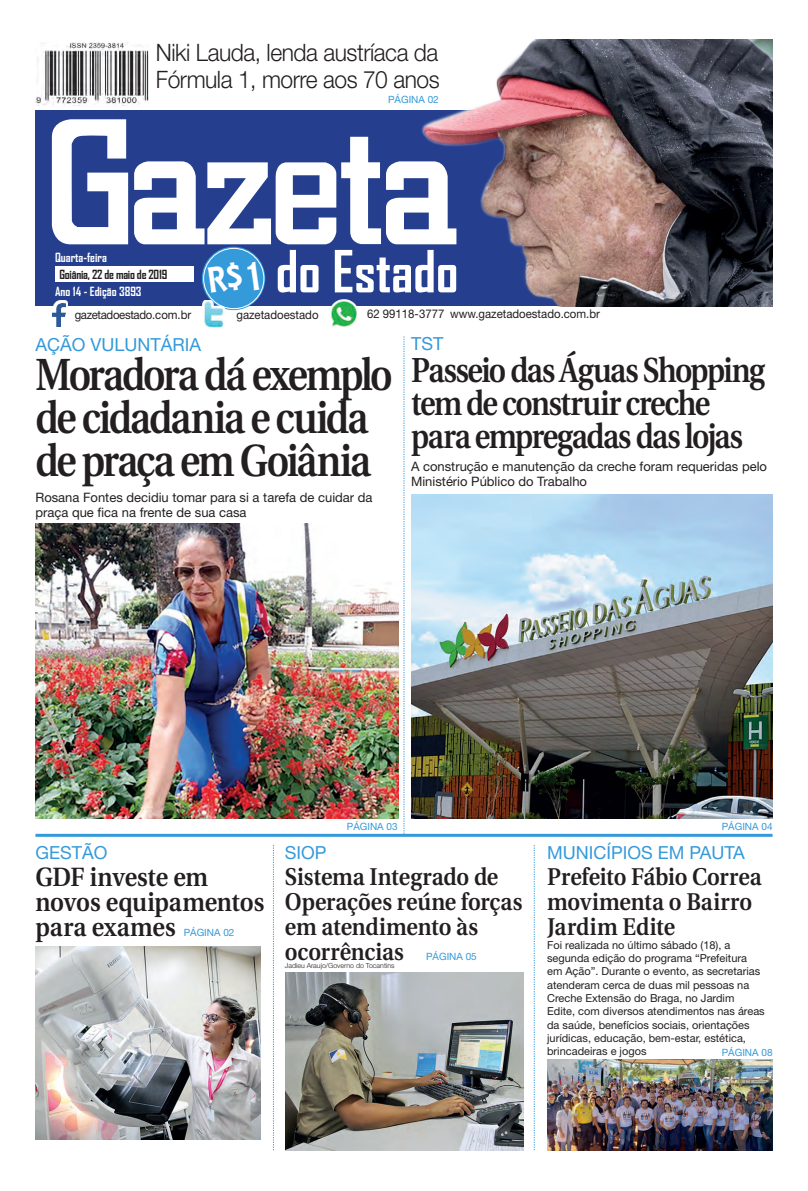
<style>
.page{position:relative;width:808px;height:1191px;background:#fff}
.page>*{position:absolute;margin:0;border:0;box-sizing:border-box;transform-origin:0 0}
.t1{font:700 55.6px "Agency FB";color:#fff}
.Manchete{font:600 44.9px/43px "Utopia";letter-spacing:-.05em;color:#231f20;scale:.86 1}
.Manchete-2{font:600 34.6px/33px "Utopia";letter-spacing:-.045em;color:#231f20;scale:.86 1}
.Manchete-3{font:600 26.4px/25px "Utopia";letter-spacing:-.01em;color:#231f20;scale:.91 1}
.Manchete-4{font:600 24.2px/25px "Utopia";letter-spacing:-.005em;color:#231f20;scale:.91 1}
.t2{font:300 24px/27px "Helvetica Neue";letter-spacing:-.02em;color:#231f20;scale:.95 1}
.Retranca{font:18px "Helvetica Neue";color:#349ada}
.Legenda{font:13px/15.3px "Helvetica Neue";color:#231f20}
.t3{font:700 12.1px "Agency FB";color:#fff}
.t4{font:700 12.1px "Agency FB";letter-spacing:-.02em;color:#231f20}
.t5{font:12px "Helvetica Neue";color:#231f20;scale:.95 1}
.t6{font:12px "Helvetica Neue";letter-spacing:-.03em;color:#231f20;scale:.95 1}
.Legenda-2{font:11px/13.3px "Helvetica Neue";color:#231f20}
.Retranca-2{font:10px "Helvetica Neue";color:#349ada}
.Crédito_Fotógrafo{font:300 7px "Helvetica Neue";color:#231f20}
</style>
<div class="page">
<div style="left:35px;top:110px;width:737px;height:196px;background:#253f8e"></div>
<svg style="left:52px;top:119px;width:76px;height:125px"></svg>
<svg style="left:134px;top:137px;width:228px;height:107px"></svg>
<div style="left:55px;top:266px;width:138px;height:15px;background:#fff"></div>
<svg style="left:202px;top:247px;width:63px;height:63px"></svg>
<div style="left:203px;top:248px;width:61px;height:61px;border:1px solid #fff;border-radius:50%"></div>
<svg style="left:55px;top:300px;width:13px;height:27px"></svg>
<img style="left:52px;top:303px;width:13px;height:23px">
<img style="left:35px;top:43px;width:113px;height:63px">
<img style="left:362px;top:40px;width:410px;height:266px">
<img style="left:202px;top:300px;width:23px;height:29px">
<img style="left:330px;top:299px;width:28px;height:28px">
<svg style="left:273px;top:845px;width:1px;height:305px"></svg>
<svg style="left:404px;top:336px;width:1px;height:498px"></svg>
<svg style="left:534px;top:845px;width:1px;height:305px"></svg>
<hr style="left:35px;top:834px;width:737px;height:3px;background:#349ada">
<img style="left:35px;top:523px;width:363px;height:295px">
<img style="left:411px;top:495px;width:361px;height:323px">
<img style="left:547px;top:1060px;width:225px;height:90px">
<img style="left:35px;top:947px;width:226px;height:192px">
<img style="left:285px;top:972px;width:239px;height:178px">
<div style="left:208px;top:262px;width:51px;height:31px;background:#349ada"></div>
<p class="t2" style="left:156px;top:39px;width:300px">Niki Lauda, lenda austríaca da<br>Fórmula 1, morre aos 70 anos</p>
<p class="Retranca-2" style="left:388px;top:93px;width:52px">PÁGINA 02</p>
<p class="t3" style="left:55px;top:250px;width:53px">Quarta-feira</p>
<p class="t4" style="left:59px;top:267px;width:109px">Goiânia, 22 de maio de 2019</p>
<p class="t3" style="left:55px;top:283px;width:88px">Ano 14 - Edição 3893</p>
<p class="t6" style="left:75px;top:307px;width:124px">gazetadoestado.com.br</p>
<p class="t1" style="left:276px;top:237px;width:184px">do Estado</p>
<p class="t5" style="left:236px;top:308px;width:88px">gazetadoestado</p>
<p class="t5" style="left:367px;top:307px;width:83px">62 99118-3777</p>
<p class="t5" style="left:450px;top:307px;width:159px">www.gazetadoestado.com.br</p>
<p class="Retranca" style="left:35px;top:333px;width:167px">AÇÃO VULUNTÁRIA</p>
<p class="Manchete" style="left:35px;top:353px;width:417px">Moradora dá exemplo de cidadania e cuida de praça em Goiânia</p>
<p class="Legenda" style="left:35px;top:489px;width:339px">Rosana Fontes decidiu tomar para si a tarefa de cuidar da praça que fica na frente de sua casa</p>
<p class="Retranca" style="left:411px;top:333px;width:34px">TST</p>
<p class="Manchete-2" style="left:411px;top:354px;width:413px">Passeio das Águas Shopping tem de construir creche para empregadas das lojas</p>
<p class="Legenda" style="left:411px;top:458px;width:357px">A construção e manutenção da creche foram requeridas pelo<br>Ministério Público do Trabalho</p>
<p class="Retranca-2" style="left:347px;top:821px;width:52px">PÁGINA 03</p>
<p class="Retranca-2" style="left:722px;top:821px;width:52px">PÁGINA 04</p>
<p class="Retranca" style="left:35px;top:842px;width:74px">GESTÃO</p>
<p class="Retranca" style="left:285px;top:842px;width:43px">SIOP</p>
<p class="Retranca" style="left:547px;top:842px;width:199px">MUNICÍPIOS EM PAUTA</p>
<p class="Manchete-3" style="left:35px;top:865px;width:253px">GDF investe em novos equipamentos para exames</p>
<p class="Manchete-4" style="left:285px;top:864px;width:263px">Sistema Integrado de<br>Operações reúne forças em atendimento às ocorrências</p>
<p class="Manchete-4" style="left:547px;top:864px;width:237px">Prefeito Fábio Correa movimenta o Bairro<br>Jardim Edite</p>
<p class="Retranca-2" style="left:184px;top:926px;width:52px">PÁGINA 02</p>
<p class="Legenda-2" style="left:547px;top:938px;width:219px">Foi realizada no último sábado (18), a segunda edição do programa “Prefeitura em Ação”. Durante o evento, as secretarias atenderam cerca de duas mil pessoas na Creche Extensão do Braga, no Jardim Edite, com diversos atendimentos nas áreas da saúde, benefícios sociais, orientações jurídicas, educação, bem-estar, estética, brincadeiras e jogos</p>
<p class="Retranca-2" style="left:426px;top:951px;width:52px">PÁGINA 05</p>
<p class="Crédito_Fotógrafo" style="left:285px;top:961px;width:111px">Jadieu Araujo/Governo do Tocantins</p>
<p class="Retranca-2" style="left:722px;top:1047px;width:52px">PÁGINA 08</p>
</div>
